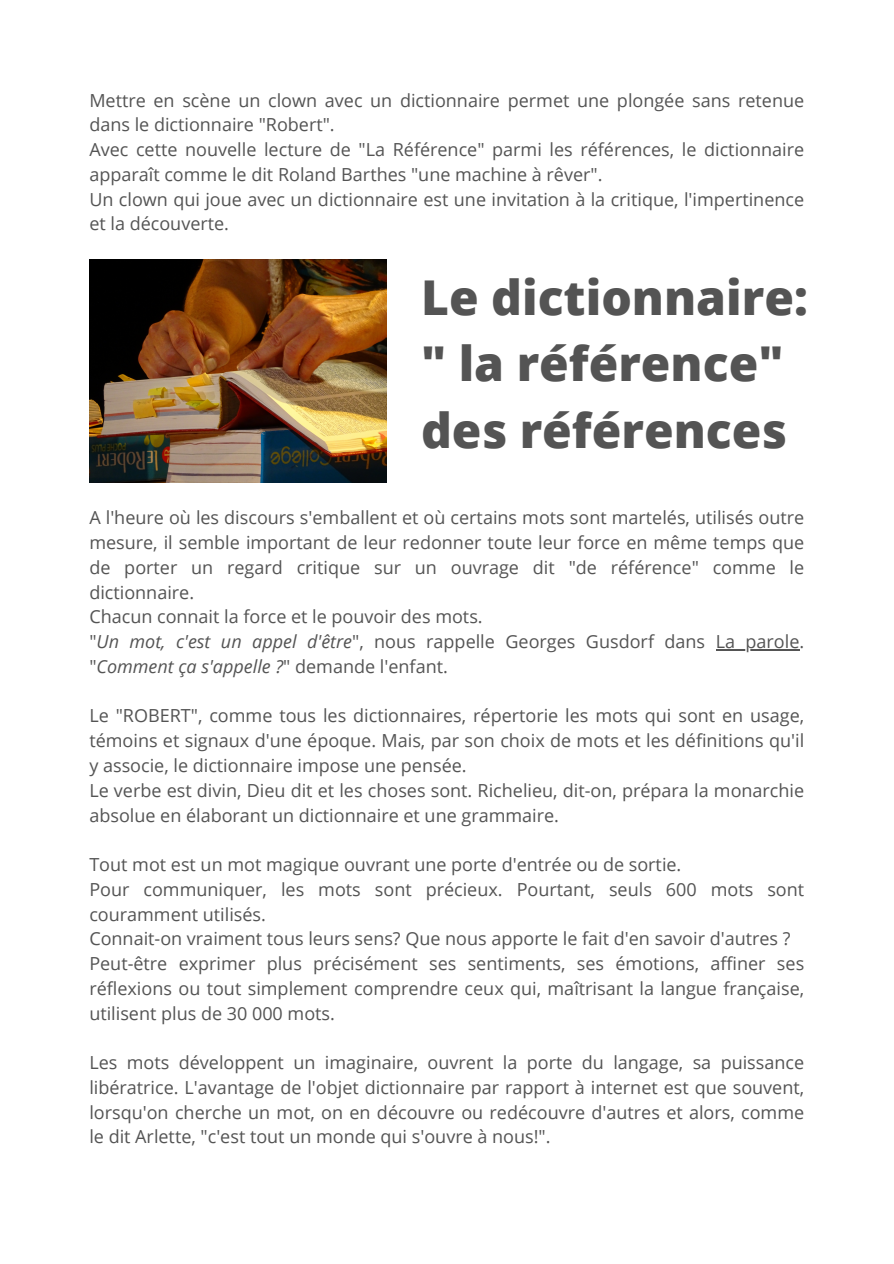
<style>
.page{position:relative;width:894px;height:1264px;background:#fff}
.page>*{position:absolute;margin:0;border:0;box-sizing:border-box;transform-origin:0 0}
.t1{font:800 48px/66.3px "Open Sans";color:#545454}
.t2{font:18px/24.8px "Open Sans";color:#545454}
.t3{font:italic 18px "Open Sans";color:#545454}
.s1{font-style:italic}
.s2{font-style:normal}
</style>
<div class="page">
<img style="left:89px;top:259px;width:297px;height:223px">
<hr style="left:715px;top:649px;width:84px;height:1px;background:#545454">
<p class="t2" style="left:89px;top:87px;width:716px">Mettre en scène un clown avec un dictionnaire permet une plongée sans retenue dans le dictionnaire "Robert".</p>
<p class="t2" style="left:89px;top:137px;width:716px">Avec cette nouvelle lecture de "La Référence" parmi les références, le dictionnaire apparaît comme le dit Roland Barthes "une machine à rêver".</p>
<h1 class="t2" style="left:89px;top:186px;width:716px">Un clown qui joue avec un dictionnaire est une invitation à la critique, l'impertinence et la découverte.</h1>
<p class="t1" style="left:421px;top:263px;width:388px">Le dictionnaire: " la référence" des références</p>
<p class="t2" style="left:89px;top:505px;width:716px;text-align:justify">A l'heure où les discours s'emballent et où certains mots sont martelés, utilisés outre mesure, il semble important de leur redonner toute leur force en même temps que de porter un regard critique sur un ouvrage dit "de référence" comme le dictionnaire.</p>
<p class="t2" style="left:89px;top:604px;width:395px">Chacun connait la force et le pouvoir des mots.</p>
<p class="t2" style="left:89px;top:629px;width:617px">"<span class="s1">Un mot, c'est un appel d'être</span>", nous rappelle Georges Gusdorf dans</p>
<p class="t2" style="left:715px;top:629px;width:90px">La parole.</p>
<p class="t3" style="left:89px;top:653px;width:360px"><span class="s2">"</span>Comment ça s'appelle ?<span class="s2">" demande l'enfant.</span></p>
<p class="t2" style="left:89px;top:703px;width:716px;text-align:justify">Le "ROBERT", comme tous les dictionnaires, répertorie les mots qui sont en usage, témoins et signaux d'une époque. Mais, par son choix de mots et les définitions qu'il y associe, le dictionnaire impose une pensée.</p>
<p class="t2" style="left:89px;top:777px;width:716px">Le verbe est divin, Dieu dit et les choses sont. Richelieu, dit-on, prépara la monarchie absolue en élaborant un dictionnaire et une grammaire.</p>
<p class="t2" style="left:89px;top:851px;width:593px">Tout mot est un mot magique ouvrant une porte d'entrée ou de sortie.</p>
<p class="t2" style="left:89px;top:876px;width:716px">Pour communiquer, les mots sont précieux. Pourtant, seuls 600 mots sont</p>
<p class="t2" style="left:89px;top:901px;width:702px">couramment utilisés.<br>Connait-on vraiment tous leurs sens? Que nous apporte le fait d'en savoir d'autres ?</p>
<p class="t2" style="left:89px;top:950px;width:716px">Peut-être exprimer plus précisément ses sentiments, ses émotions, affiner ses</p>
<p class="t2" style="left:89px;top:975px;width:716px">réflexions ou tout simplement comprendre ceux qui, maîtrisant la langue française, utilisent plus de 30 000 mots.</p>
<p class="t2" style="left:89px;top:1049px;width:716px">Les mots développent un imaginaire, ouvrent la porte du langage, sa puissance</p>
<p class="t2" style="left:89px;top:1074px;width:716px;text-align:justify">libératrice. L'avantage de l'objet dictionnaire par rapport à internet est que souvent, lorsqu'on cherche un mot, on en découvre ou redécouvre d'autres et alors, comme le dit Arlette, "c'est tout un monde qui s'ouvre à nous!".</p>
</div>
